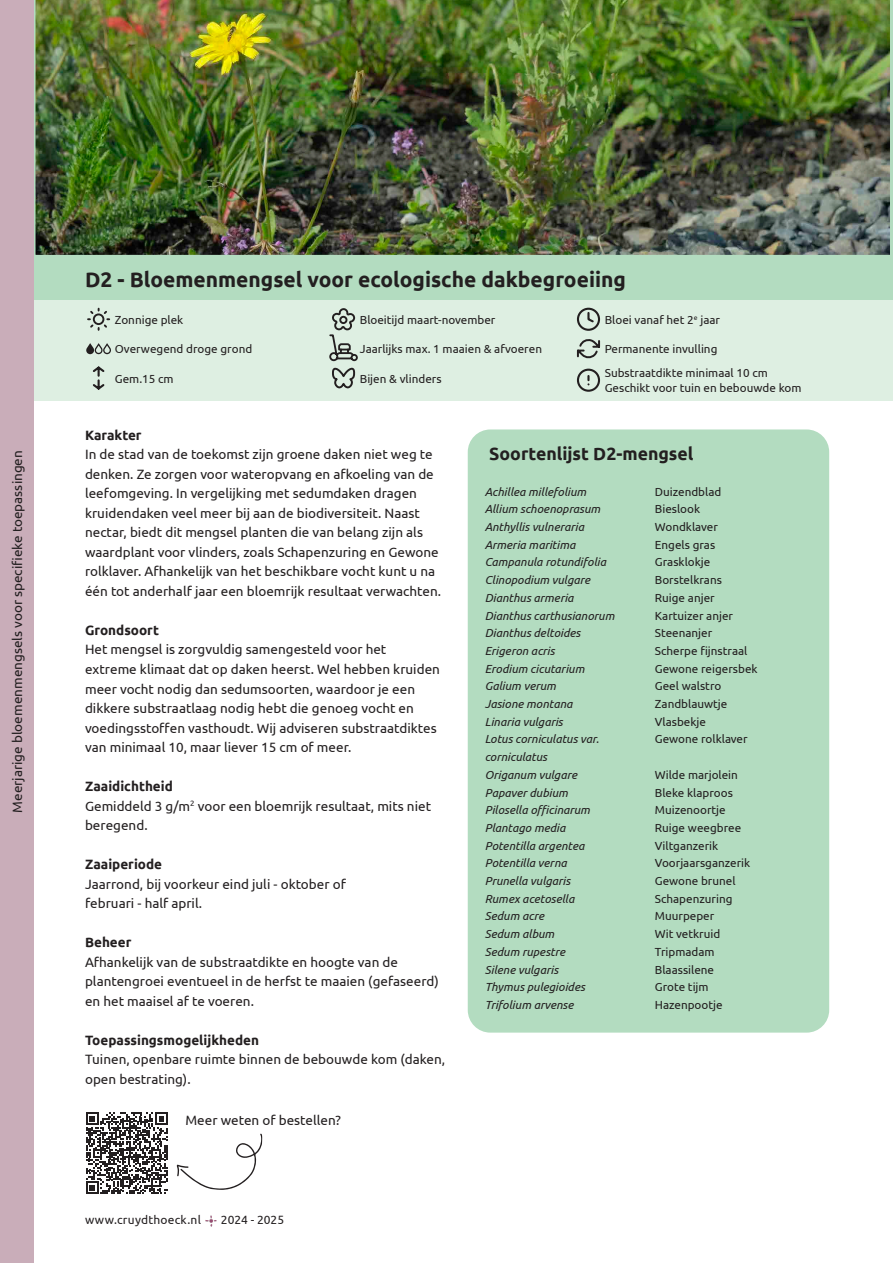
<style>
.page{position:relative;width:893px;height:1263px;background:#fff}
.page>*{position:absolute;margin:0;border:0;box-sizing:border-box;transform-origin:0 0}
.Platte_tekst{font:700 21px "Ubuntu";color:#231f20}
.t1{font:700 17.7px "Ubuntu";color:#231f20}
.Platte_tekst-2{font:13.5px/19.5px "Ubuntu";color:#231f20}
.Platte_tekst-3{font:700 13.5px "Ubuntu";color:#231f20}
.t2{font:12px "Ubuntu";letter-spacing:.015em;color:#231f20}
.Platte_tekst-4{font:11.7px/15px "Ubuntu";color:#231f20}
.t3{font:italic 11.7px/17.7px "Ubuntu";color:#231f20}
.s1{font-weight:700}
</style>
<div class="page">
<div style="left:0;top:298px;width:893px;height:103px;background:#deefe2"></div>
<div style="left:0;top:257px;width:893px;height:43px;background:#b3dcc0"></div>
<svg style="left:87px;top:308px;width:23px;height:23px"></svg>
<svg style="left:86px;top:343px;width:25px;height:11px"></svg>
<svg style="left:93px;top:366px;width:11px;height:24px"></svg>
<svg style="left:330px;top:308px;width:27px;height:53px"></svg>
<svg style="left:332px;top:368px;width:23px;height:20px"></svg>
<svg style="left:577px;top:308px;width:23px;height:23px"></svg>
<svg style="left:577px;top:339px;width:23px;height:19px"></svg>
<svg style="left:577px;top:369px;width:23px;height:23px"></svg>
<div style="left:468px;top:429px;width:361px;height:603px;background:#b3dcc0;border-radius:23px"></div>
<svg style="left:86px;top:1112px;width:82px;height:82px"></svg>
<svg style="left:176px;top:1133px;width:87px;height:57px"></svg>
<img style="left:34px;top:0;width:859px;height:257px">
<img style="left:205px;top:1215px;width:12px;height:12px">
<div style="left:0;top:0;width:34px;height:1263px;background:#c9adb9"></div>
<p class="Platte_tekst-2" style="left:7px;top:813px;width:364px;rotate:-90deg">Meerjarige bloemenmengsels voor specifieke toepassingen</p>
<p class="Platte_tekst" style="left:85px;top:266px;width:542px">D2 - Bloemenmengsel voor ecologische dakbegroeiing</p>
<p class="Platte_tekst-4" style="left:115px;top:312px;width:70px">Zonnige plek</p>
<p class="Platte_tekst-4" style="left:115px;top:341px;width:139px">Overwegend droge grond</p>
<p class="Platte_tekst-4" style="left:115px;top:371px;width:60px">Gem.15 cm</p>
<p class="Platte_tekst-4" style="left:360px;top:312px;width:137px">Bloeitijd maart-november</p>
<p class="Platte_tekst-4" style="left:360px;top:341px;width:184px">Jaarlijks max. 1 maaien &amp; afvoeren</p>
<p class="Platte_tekst-4" style="left:360px;top:371px;width:83px">Bijen &amp; vlinders</p>
<p class="Platte_tekst-4" style="left:605px;top:312px;width:117px">Bloei vanaf het 2<sup>e</sup> jaar</p>
<p class="Platte_tekst-4" style="left:605px;top:341px;width:114px">Permanente invulling</p>
<p class="Platte_tekst-4" style="left:605px;top:365px;width:198px">Substraatdikte minimaal 10 cm<br>Geschikt voor tuin en bebouwde kom</p>
<p class="Platte_tekst-2" style="left:85px;top:425px;width:358px"><span class="s1">Karakter<br></span>In de stad van de toekomst zijn groene daken niet weg te denken. Ze zorgen voor wateropvang en afkoeling van de leefomgeving. In vergelijking met sedumdaken dragen kruidendaken veel meer bij aan de biodiversiteit. Naast nectar, biedt dit mengsel planten die van belang zijn als waardplant voor vlinders, zoals Schapenzuring en Gewone rolklaver. Afhankelijk van het beschikbare vocht kunt u na één tot anderhalf jaar een bloemrijk resultaat verwachten.</p>
<p class="Platte_tekst-2" style="left:85px;top:620px;width:356px"><span class="s1">Grondsoort<br></span>Het mengsel is zorgvuldig samengesteld voor het extreme klimaat dat op daken heerst. Wel hebben kruiden meer vocht nodig dan sedumsoorten, waardoor je een dikkere substraatlaag nodig hebt die genoeg vocht en voedingsstoffen vasthoudt. Wij adviseren substraatdiktes van minimaal 10, maar liever 15 cm of meer.</p>
<p class="Platte_tekst-2" style="left:85px;top:776px;width:348px"><span class="s1">Zaaidichtheid<br></span>Gemiddeld 3 g/m<sup>2</sup> voor een bloemrijk resultaat, mits niet beregend.</p>
<p class="Platte_tekst-2" style="left:85px;top:854px;width:262px"><span class="s1">Zaaiperiode<br></span>Jaarrond, bij voorkeur eind juli - oktober of februari - half april.</p>
<p class="Platte_tekst-2" style="left:85px;top:932px;width:355px"><span class="s1">Beheer<br></span>Afhankelijk van de substraatdikte en hoogte van de plantengroei eventueel in de herfst te maaien (gefaseerd) en het maaisel af te voeren.</p>
<p class="Platte_tekst-3" style="left:85px;top:1031px;width:175px">Toepassingsmogelijkheden</p>
<p class="Platte_tekst-2" style="left:85px;top:1049px;width:362px">Tuinen, openbare ruimte binnen de bebouwde kom (daken, open bestrating).</p>
<p class="Platte_tekst-2" style="left:186px;top:1109px;width:157px">Meer weten of bestellen?</p>
<p class="t2" style="left:85px;top:1212px;width:117px">www.cruydthoeck.nl</p>
<p class="t2" style="left:221px;top:1212px;width:65px">2024 - 2025</p>
<p class="t1" style="left:489px;top:443px;width:206px">Soortenlijst D2-mengsel</p>
<p class="t3" style="left:485px;top:482px;width:103px">Achillea millefolium</p>
<p class="t3" style="left:485px;top:500px;width:117px">Allium schoenoprasum</p>
<p class="t3" style="left:485px;top:518px;width:101px">Anthyllis vulneraria</p>
<p class="t3" style="left:485px;top:535px;width:92px">Armeria maritima</p>
<p class="t3" style="left:485px;top:553px;width:123px">Campanula rotundifolia</p>
<p class="t3" style="left:485px;top:571px;width:107px">Clinopodium vulgare</p>
<p class="t3" style="left:485px;top:588px;width:90px">Dianthus armeria</p>
<p class="t3" style="left:485px;top:606px;width:131px">Dianthus carthusianorum</p>
<p class="t3" style="left:485px;top:624px;width:97px">Dianthus deltoides</p>
<p class="t3" style="left:485px;top:642px;width:71px">Erigeron acris</p>
<p class="t3" style="left:485px;top:659px;width:101px">Erodium cicutarium</p>
<p class="t3" style="left:485px;top:677px;width:73px">Galium verum</p>
<p class="t3" style="left:485px;top:695px;width:89px">Jasione montana</p>
<p class="t3" style="left:485px;top:712px;width:80px">Linaria vulgaris</p>
<p class="t3" style="left:485px;top:730px;width:116px">Lotus corniculatus var. corniculatus</p>
<p class="t3" style="left:485px;top:765px;width:94px">Origanum vulgare</p>
<p class="t3" style="left:485px;top:783px;width:85px">Papaver dubium</p>
<p class="t3" style="left:485px;top:801px;width:107px">Pilosella officinarum</p>
<p class="t3" style="left:485px;top:819px;width:82px">Plantago media</p>
<p class="t3" style="left:485px;top:836px;width:101px">Potentilla argentea</p>
<p class="t3" style="left:485px;top:854px;width:84px">Potentilla verna</p>
<p class="t3" style="left:485px;top:872px;width:87px">Prunella vulgaris</p>
<p class="t3" style="left:485px;top:889px;width:91px">Rumex acetosella</p>
<p class="t3" style="left:485px;top:907px;width:61px">Sedum acre</p>
<p class="t3" style="left:485px;top:925px;width:71px">Sedum album</p>
<p class="t3" style="left:485px;top:942px;width:82px">Sedum rupestre</p>
<p class="t3" style="left:485px;top:960px;width:75px">Silene vulgaris</p>
<p class="t3" style="left:485px;top:978px;width:102px">Thymus pulegioides</p>
<p class="t3" style="left:485px;top:996px;width:90px">Trifolium arvense</p>
<p class="Platte_tekst-4" style="left:655px;top:484px;width:68px">Duizendblad</p>
<p class="Platte_tekst-4" style="left:655px;top:501px;width:47px">Bieslook</p>
<p class="Platte_tekst-4" style="left:655px;top:519px;width:65px">Wondklaver</p>
<p class="Platte_tekst-4" style="left:655px;top:537px;width:62px">Engels gras</p>
<p class="Platte_tekst-4" style="left:655px;top:554px;width:57px">Grasklokje</p>
<p class="Platte_tekst-4" style="left:655px;top:572px;width:69px">Borstelkrans</p>
<p class="Platte_tekst-4" style="left:655px;top:590px;width:61px">Ruige anjer</p>
<p class="Platte_tekst-4" style="left:655px;top:607px;width:80px">Kartuizer anjer</p>
<p class="Platte_tekst-4" style="left:655px;top:625px;width:59px">Steenanjer</p>
<p class="Platte_tekst-4" style="left:655px;top:643px;width:94px">Scherpe fijnstraal</p>
<p class="Platte_tekst-4" style="left:655px;top:661px;width:104px">Gewone reigersbek</p>
<p class="Platte_tekst-4" style="left:655px;top:678px;width:68px">Geel walstro</p>
<p class="Platte_tekst-4" style="left:655px;top:696px;width:74px">Zandblauwtje</p>
<p class="Platte_tekst-4" style="left:655px;top:714px;width:53px">Vlasbekje</p>
<p class="Platte_tekst-4" style="left:655px;top:731px;width:94px">Gewone rolklaver</p>
<p class="Platte_tekst-4" style="left:655px;top:767px;width:85px">Wilde marjolein</p>
<p class="Platte_tekst-4" style="left:655px;top:784px;width:80px">Bleke klaproos</p>
<p class="Platte_tekst-4" style="left:655px;top:802px;width:72px">Muizenoortje</p>
<p class="Platte_tekst-4" style="left:655px;top:820px;width:88px">Ruige weegbree</p>
<p class="Platte_tekst-4" style="left:655px;top:838px;width:65px">Viltganzerik</p>
<p class="Platte_tekst-4" style="left:655px;top:855px;width:97px">Voorjaarsganzerik</p>
<p class="Platte_tekst-4" style="left:655px;top:873px;width:82px">Gewone brunel</p>
<p class="Platte_tekst-4" style="left:655px;top:891px;width:79px">Schapenzuring</p>
<p class="Platte_tekst-4" style="left:655px;top:908px;width:61px">Muurpeper</p>
<p class="Platte_tekst-4" style="left:655px;top:926px;width:67px">Wit vetkruid</p>
<p class="Platte_tekst-4" style="left:655px;top:944px;width:61px">Tripmadam</p>
<p class="Platte_tekst-4" style="left:655px;top:961px;width:61px">Blaassilene</p>
<p class="Platte_tekst-4" style="left:655px;top:979px;width:55px">Grote tijm</p>
<p class="Platte_tekst-4" style="left:655px;top:997px;width:69px">Hazenpootje</p>
</div>
